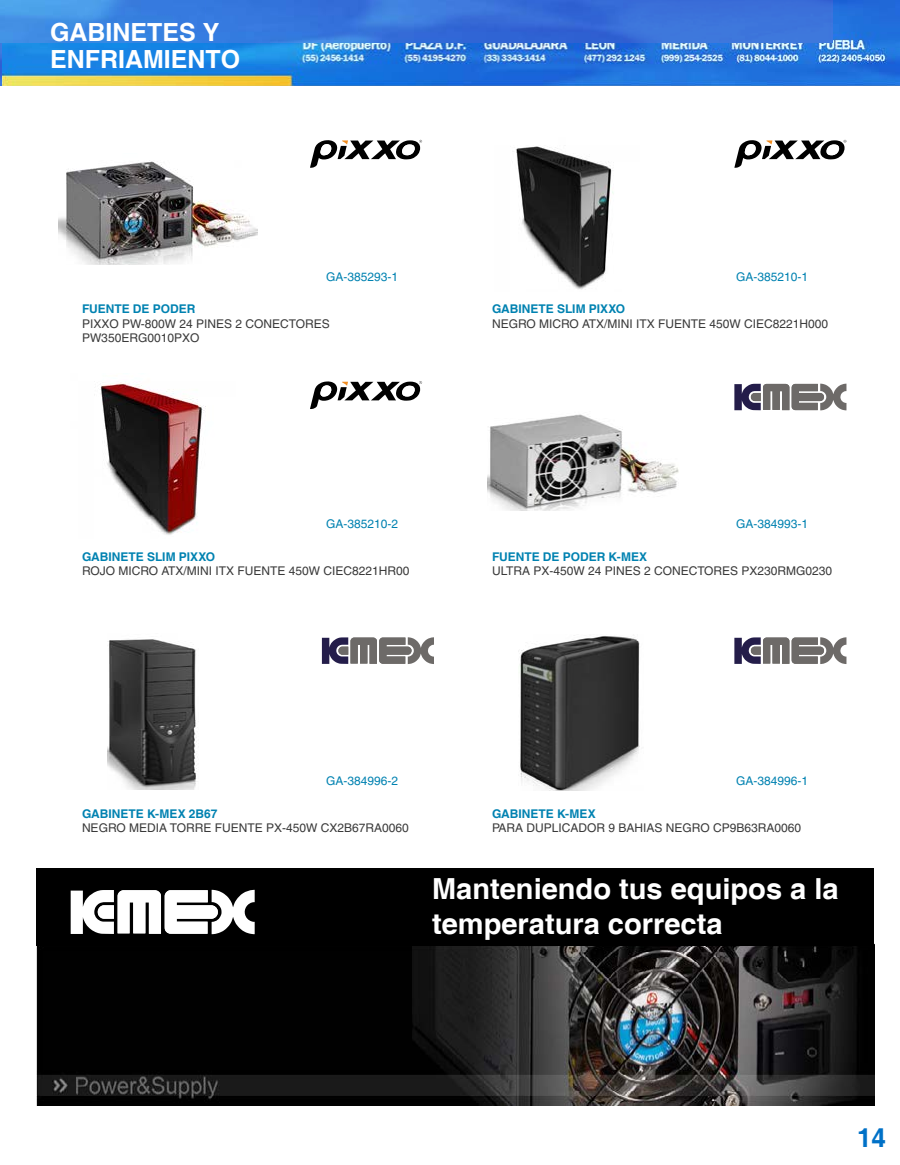
<style>
.page{position:relative;width:900px;height:1165px;background:#fff}
.page>*{position:absolute;margin:0;border:0;box-sizing:border-box;transform-origin:0 0}
.t1{font:700 29px/34.8px "Helvetica";color:#fff}
.t2{font:700 26px "Helvetica";color:#0071c7}
.t3{font:700 25px/27px "Helvetica";color:#fff}
.t4{font:12px/14.4px "Helvetica";color:#3a3a3a}
.t5{font:700 12px "Helvetica";color:#0082b1}
.t6{font:12px "Helvetica CE";color:#0082b1}
</style>
<div class="page">
<img style="left:2px;top:0;width:898px;height:85px">
<img style="left:0;top:43px;width:2px;height:42px">
<img style="left:0;top:0;width:833px;height:43px">
<svg style="left:734px;top:384px;width:112px;height:26px"></svg>
<svg style="left:734px;top:637px;width:112px;height:27px"></svg>
<svg style="left:322px;top:637px;width:112px;height:27px"></svg>
<svg style="left:310px;top:140px;width:112px;height:28px"></svg>
<svg style="left:310px;top:381px;width:112px;height:28px"></svg>
<svg style="left:734px;top:140px;width:112px;height:28px"></svg>
<img style="left:516px;top:146px;width:97px;height:144px">
<img style="left:100px;top:382px;width:106px;height:153px">
<img style="left:58px;top:161px;width:200px;height:104px">
<img style="left:488px;top:414px;width:191px;height:97px">
<img style="left:107px;top:639px;width:90px;height:151px">
<img style="left:520px;top:635px;width:120px;height:155px">
<img style="left:36px;top:946px;width:838px;height:159px">
<div style="left:36px;top:868px;width:838px;height:78px;background:#000"></div>
<svg style="left:71px;top:890px;width:184px;height:44px"></svg>
<h3 class="t3" style="left:50px;top:20px;width:192px">GABINETES Y<br>ENFRIAMIENTO</h3>
<p class="t6" style="left:326px;top:269px;width:74px">GA-385293-1</p>
<p class="t6" style="left:736px;top:269px;width:74px">GA-385210-1</p>
<p class="t5" style="left:82px;top:302px;width:115px">FUENTE DE PODER</p>
<p class="t4" style="left:82px;top:316px;width:249px">PIXXO PW-800W 24 PINES 2 CONECTORES<br>PW350ERG0010PXO</p>
<p class="t5" style="left:492px;top:302px;width:135px">GABINETE SLIM PIXXO</p>
<p class="t4" style="left:492px;top:316px;width:338px">NEGRO MICRO ATX/MINI ITX FUENTE 450W CIEC8221H000</p>
<p class="t6" style="left:326px;top:517px;width:74px">GA-385210-2</p>
<p class="t6" style="left:736px;top:517px;width:74px">GA-384993-1</p>
<p class="t5" style="left:82px;top:549px;width:135px">GABINETE SLIM PIXXO</p>
<p class="t4" style="left:82px;top:564px;width:329px">ROJO MICRO ATX/MINI ITX FUENTE 450W CIEC8221HR00</p>
<p class="t5" style="left:492px;top:549px;width:157px">FUENTE DE PODER K-MEX</p>
<p class="t4" style="left:492px;top:564px;width:342px">ULTRA PX-450W 24 PINES 2 CONECTORES PX230RMG0230</p>
<p class="t6" style="left:326px;top:774px;width:74px">GA-384996-2</p>
<p class="t5" style="left:82px;top:806px;width:137px">GABINETE K-MEX 2B67</p>
<p class="t4" style="left:82px;top:821px;width:328px">NEGRO MEDIA TORRE FUENTE PX-450W CX2B67RA0060</p>
<p class="t6" style="left:736px;top:774px;width:74px">GA-384996-1</p>
<p class="t5" style="left:492px;top:806px;width:105px">GABINETE K-MEX</p>
<p class="t4" style="left:492px;top:821px;width:311px">PARA DUPLICADOR 9 BAHIAS NEGRO CP9B63RA0060</p>
<h1 class="t1" style="left:432px;top:873px;width:408px">Manteniendo tus equipos a la temperatura correcta</h1>
<h2 class="t2" style="left:857px;top:1122px;width:30px">14</h2>
</div>
